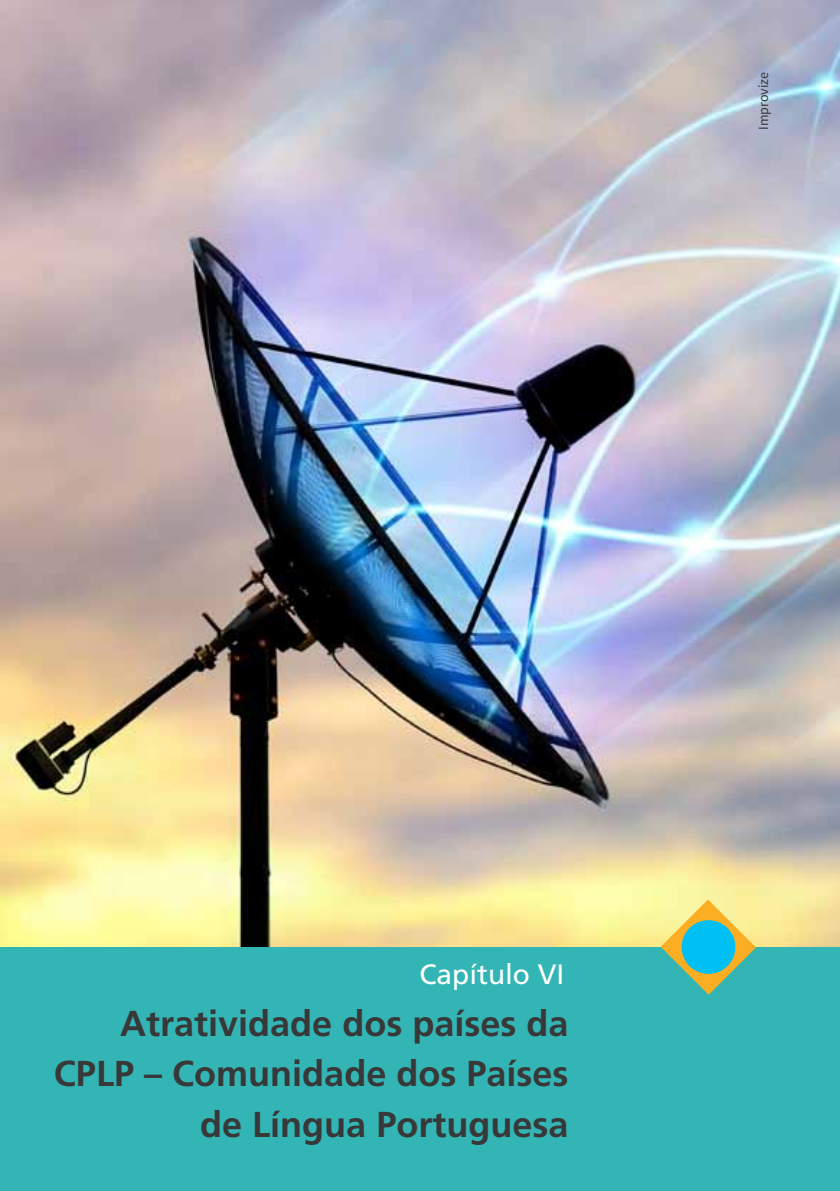
<style>
.page{position:relative;width:840px;height:1191px;background:#fff}
.page>*{position:absolute;margin:0;border:0;box-sizing:border-box;transform-origin:0 0}
.t1{font:700 36px/50px "Frutiger LT Std";color:#383839;text-align:right}
.t2{font:28px "Frutiger LT Std";color:#fff}
.t3{font:14px "Source Sans Pro";color:#383839}
</style>
<div class="page">
<img style="left:0;top:0;width:839px;height:947px">
<div style="left:0;top:947px;width:839px;height:244px;background:#33b5b5"></div>
<svg style="left:660px;top:899px;width:95px;height:95px"></svg>
<p class="t3" style="left:754px;top:130px;width:60px;rotate:-90deg">Improvize</p>
<p class="t2" style="left:419px;top:957px;width:146px">Capítulo VI</p>
<p class="t1" style="left:54px;top:999px;width:516px">Atratividade dos países da<br>CPLP – Comunidade dos Países de Língua Portuguesa</p>
</div>
